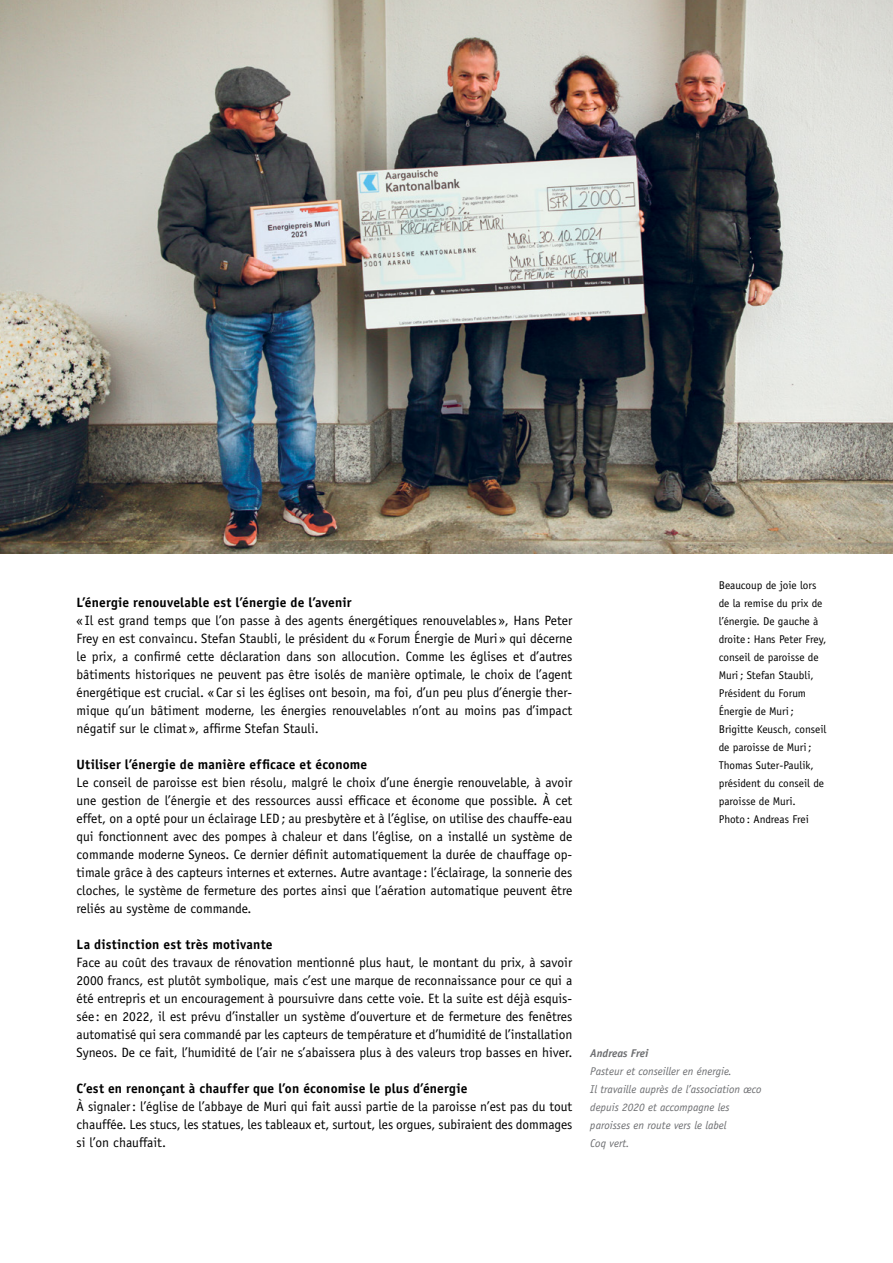
<style>
.page{position:relative;width:893px;height:1263px;background:#fff}
.page>*{position:absolute;margin:0;border:0;box-sizing:border-box;transform-origin:0 0}
.Text_F{font:13.5px/18px "Officina Sans";color:#000;text-align:justify}
.Zwischentitel{font:700 13.5px "Officina Sans";letter-spacing:.01em;color:#000}
.legenden{font:11.25px/18px "Officina Sans";color:#000}
.Autorenname{font:italic 11.25px/18px "Officina Sans";color:#6d6e71}
.Autorenname-2{font:italic 700 11.25px "Officina Sans";color:#6d6e71}
</style>
<div class="page">
<img style="left:0;top:0;width:893px;height:553px">
<p class="Zwischentitel" style="left:77px;top:594px;width:276px">L’énergie renouvelable est l’énergie de l’avenir</p>
<p class="Text_F" style="left:77px;top:611px;width:497px">« Il est grand temps que l’on passe à des agents énergétiques renouvelables », Hans Peter Frey en est convaincu. Stefan Staubli, le président du « Forum Énergie de Muri » qui décerne le prix, a confirmé cette déclaration dans son allocution. Comme les églises et d’autres bâtiments historiques ne peuvent pas être isolés de manière optimale, le choix de l’agent énergétique est crucial. « Car si les églises ont besoin, ma foi, d’un peu plus d’énergie ther&shy;mique qu’un bâtiment moderne, les énergies renouvelables n’ont au moins pas d’impact négatif sur le climat », affirme Stefan Stauli.</p>
<p class="Zwischentitel" style="left:77px;top:756px;width:292px">Utiliser l’énergie de manière efficace et économe</p>
<p class="Text_F" style="left:77px;top:773px;width:497px">Le conseil de paroisse est bien résolu, malgré le choix d’une énergie renouvelable, à avoir une gestion de l’énergie et des ressources aussi efficace et économe que possible. À cet effet, on a opté pour un éclairage LED; au presbytère et à l’église, on utilise des chauffe-eau qui fonctionnent avec des pompes à chaleur et dans l’église, on a installé un système de commande moderne Syneos. Ce dernier définit automatiquement la durée de chauffage op&shy;timale grâce à des capteurs internes et externes. Autre avantage : l’éclairage, la sonnerie des cloches, le système de fermeture des portes ainsi que l’aération automatique peuvent être reliés au système de commande.</p>
<p class="Zwischentitel" style="left:77px;top:936px;width:198px">La distinction est très motivante</p>
<p class="Text_F" style="left:77px;top:953px;width:497px">Face au coût des travaux de rénovation mentionné plus haut, le montant du prix, à savoir 2000 francs, est plutôt symbolique, mais c’est une marque de reconnaissance pour ce qui a été entrepris et un encouragement à poursuivre dans cette voie. Et la suite est déjà esquis&shy;sée : en 2022, il est prévu d’installer un système d’ouverture et de fermeture des fenêtres automatisé qui sera commandé par les capteurs de température et d’humidité de l’installation Syneos. De ce fait, l’humidité de l’air ne s’abaissera plus à des valeurs trop basses en hiver.</p>
<p class="Zwischentitel" style="left:77px;top:1080px;width:392px">C’est en renonçant à chauffer que l’on économise le plus d’énergie</p>
<p class="Text_F" style="left:77px;top:1097px;width:497px">À signaler: l’église de l’abbaye de Muri qui fait aussi partie de la paroisse n’est pas du tout chauffée. Les stucs, les statues, les tableaux et, surtout, les orgues, subiraient des dommages si l’on chauffait.</p>
<p class="legenden" style="left:719px;top:576px;width:109px">Beaucoup de joie lors de la remise du prix de l’énergie. De gauche à droite : Hans Peter Frey, conseil de paroisse de<br>Muri ; Stefan Staubli,<br>Président du Forum<br>Énergie de Muri ;<br>Brigitte Keusch, conseil de paroisse de Muri ;<br>Thomas Suter-Paulik, président du conseil de paroisse de Muri.<br>Photo : Andreas Frei</p>
<p class="Autorenname-2" style="left:590px;top:1046px;width:60px">Andreas Frei</p>
<p class="Autorenname" style="left:590px;top:1062px;width:173px">Pasteur et conseiller en énergie.<br>Il travaille auprès de l’association œco depuis 2020 et accompagne les paroisses en route vers le label<br>Coq vert.</p>
</div>
